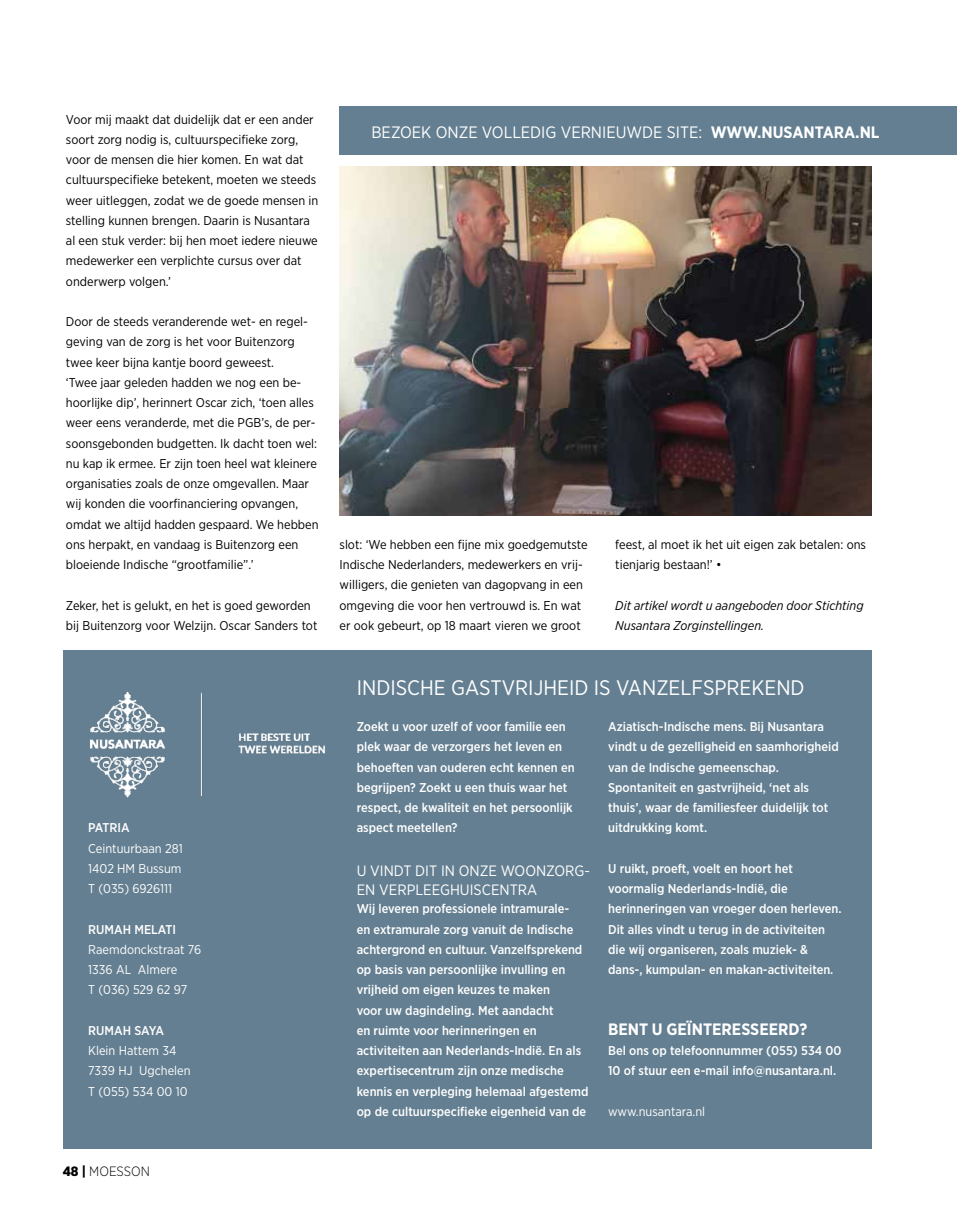
<style>
.page{position:relative;width:957px;height:1212px;background:#fff}
.page>*{position:absolute;margin:0;border:0;box-sizing:border-box;transform-origin:0 0}
.t1{font:21px "Gotham Narrow";color:#fff}
.t2{font:16.5px "Gotham Narrow";color:#fff}
.t3{font:700 16.5px "Gotham Narrow";color:#fff}
.t4{font:15px/19.5px "Gotham Narrow";color:#fff}
.t5{font:300 13.5px "Gotham Narrow";color:#000}
.t6{font:12.75px/20.2px "Gotham Narrow";color:#000}
.t7{font:500 12.75px/20.2px "Gotham Narrow";color:#fff}
.t8{font:12.75px/20.2px "Gotham Narrow";color:#fff}
.t9{font:italic 12.75px/20.2px "Gotham Narrow";color:#000}
.s1{font-weight:900}
.s2{font-weight:700}
</style>
<div class="page">
<img style="left:339px;top:167px;width:533px;height:348px">
<div style="left:339px;top:106px;width:618px;height:48px;background:#647f91"></div>
<div style="left:64px;top:650px;width:808px;height:498px;background:#647f91"></div>
<img style="left:90px;top:691px;width:235px;height:107px">
<p class="t6" style="left:66px;top:109px;width:254px">Voor mij maakt dat duidelijk dat er een ander soort zorg nodig is, cultuurspecifieke zorg, voor de mensen die hier komen. En wat dat cultuurspecifieke betekent, moeten we steeds weer uitleggen, zodat we de goede mensen in stelling kunnen brengen. Daarin is Nusantara al een stuk verder: bij hen moet iedere nieuwe medewerker een verplichte cursus over dat onderwerp volgen.’</p>
<p class="t6" style="left:66px;top:311px;width:254px">Door de steeds veranderende wet- en regel&shy;geving van de zorg is het voor Buitenzorg twee keer bijna kantje boord geweest.<br>‘Twee jaar geleden hadden we nog een be&shy;hoorlijke dip’, herinnert Oscar zich, ‘toen alles weer eens veranderde, met die PGB’s, de per&shy;soonsgebonden budgetten. Ik dacht toen wel: nu kap ik ermee. Er zijn toen heel wat kleinere organisaties zoals de onze omgevallen. Maar wij konden die voorfinanciering opvangen, omdat we altijd hadden gespaard. We hebben ons herpakt, en vandaag is Buitenzorg een bloeiende Indische “grootfamilie”.’</p>
<p class="t6" style="left:66px;top:595px;width:253px">Zeker, het is gelukt, en het is goed geworden bij Buitenzorg voor Welzijn. Oscar Sanders tot</p>
<p class="t7" style="left:88px;top:817px;width:43px">PATRIA</p>
<p class="t8" style="left:88px;top:838px;width:96px;text-align:justify">Ceintuurbaan 281<br>1402 HM Bussum T (035) 6926111</p>
<p class="t7" style="left:88px;top:919px;width:89px">RUMAH MELATI</p>
<p class="t8" style="left:88px;top:939px;width:114px">Raemdonckstraat 76<br>1336 AL Almere<br>T (036) 529 62 97</p>
<p class="t7" style="left:88px;top:1020px;width:77px">RUMAH SAYA</p>
<p class="t8" style="left:88px;top:1040px;width:104px">Klein Hattem 34<br>7339 HJ Ugchelen<br>T (055) 534 00 10</p>
<p class="t5" style="left:63px;top:1163px;width:89px"><span class="s1">48 |</span> MOESSON</p>
<p class="t2" style="left:371px;top:122px;width:510px">BEZOEK ONZE VOLLEDIG VERNIEUWDE SITE: <span class="s2">WWW.NUSANTARA.NL</span></p>
<p class="t6" style="left:339px;top:534px;width:250px">slot: ‘We hebben een fijne mix goedgemutste Indische Nederlanders, medewerkers en vrij&shy;willigers, die genieten van dagopvang in een omgeving die voor hen vertrouwd is. En wat er ook gebeurt, op 18 maart vieren we groot</p>
<p class="t6" style="left:615px;top:534px;width:252px">feest, al moet ik het uit eigen zak betalen: ons tienjarig bestaan!’ •</p>
<p class="t9" style="left:615px;top:595px;width:250px">Dit artikel wordt u aangeboden door Stichting<br>Nusantara Zorginstellingen.</p>
<h1 class="t1" style="left:357px;top:674px;width:449px">INDISCHE GASTVRIJHEID IS VANZELFSPREKEND</h1>
<p class="t7" style="left:357px;top:716px;width:219px">Zoekt u voor uzelf of voor familie een plek waar de verzorgers het leven en behoeften van ouderen echt kennen en begrijpen? Zoekt u een thuis waar het respect, de kwaliteit en het persoonlijk aspect meetellen?</p>
<p class="t4" style="left:357px;top:860px;width:235px">U VINDT DIT IN ONZE WOONZORG-<br>EN VERPLEEGHUISCENTRA</p>
<p class="t7" style="left:357px;top:898px;width:233px">Wij leveren professionele intramurale-<br>en extramurale zorg vanuit de Indische achtergrond en cultuur. Vanzelfsprekend op basis van persoonlijke invulling en vrijheid om eigen keuzes te maken<br>voor uw dagindeling. Met aandacht<br>en ruimte voor herinneringen en activiteiten aan Nederlands-Indië. En als expertisecentrum zijn onze medische kennis en verpleging helemaal afgestemd op de cultuurspecifieke eigenheid van de</p>
<p class="t7" style="left:608px;top:716px;width:232px">Aziatisch-Indische mens. Bij Nusantara vindt u de gezelligheid en saamhorigheid van de Indische gemeenschap.<br>Spontaniteit en gastvrijheid, ‘net als thuis’, waar de familiesfeer duidelijk tot uitdrukking komt.</p>
<p class="t7" style="left:608px;top:858px;width:235px">U ruikt, proeft, voelt en hoort het voormalig Nederlands-Indië, die herinneringen van vroeger doen herleven.<br>Dit alles vindt u terug in de activiteiten die wij organiseren, zoals muziek- &amp; dans-, kumpulan- en makan-activiteiten.</p>
<p class="t3" style="left:608px;top:1018px;width:201px">BENT U GEÏNTERESSEERD?</p>
<p class="t7" style="left:608px;top:1040px;width:235px">Bel ons op telefoonnummer (055) 534 00<br>10 of stuur een e-mail info@nusantara.nl.</p>
<p class="t8" style="left:608px;top:1101px;width:99px">www.nusantara.nl</p>
</div>
